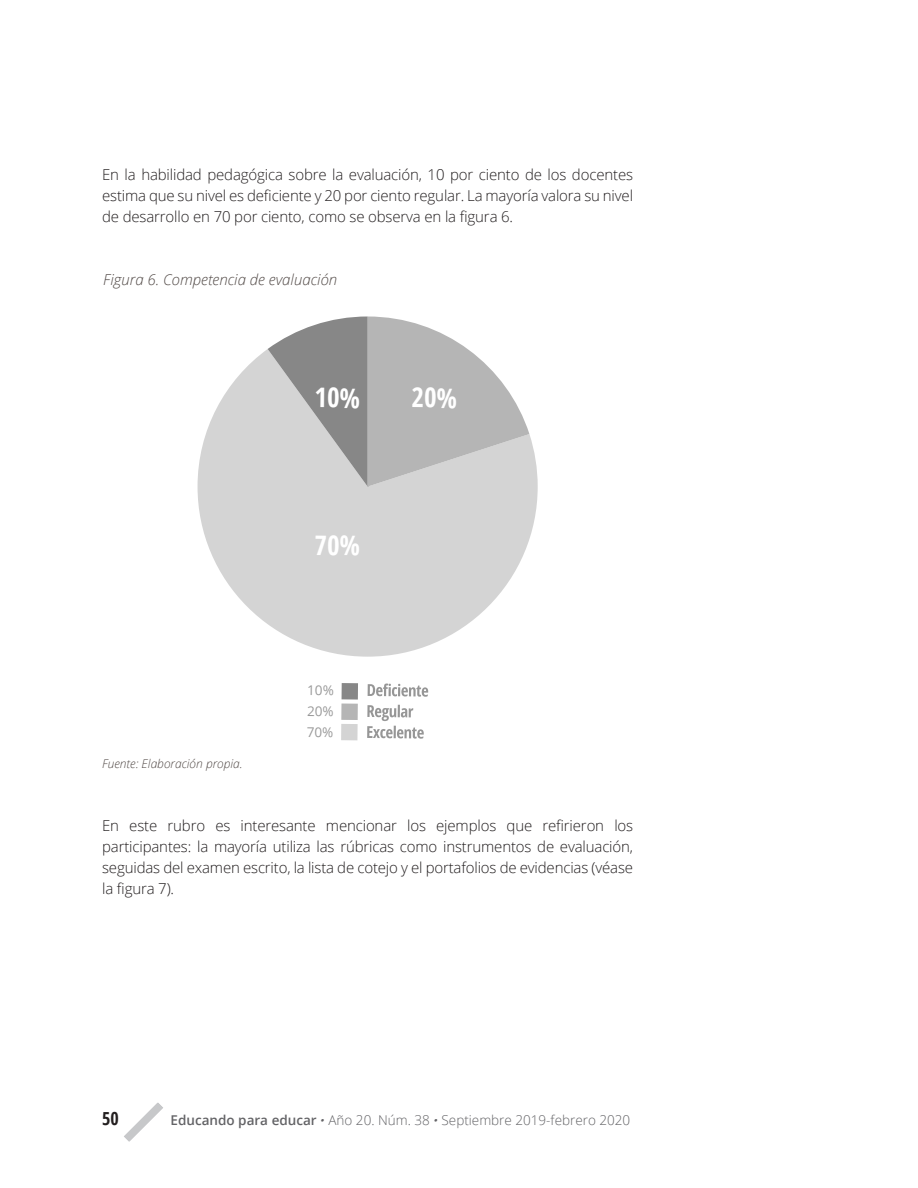
<style>
.page{position:relative;width:918px;height:1188px;background:#fff}
.page>*{position:absolute;margin:0;border:0;box-sizing:border-box;transform-origin:0 0}
.t1{font:700 18px "Open Sans Condensed";color:#231f20}
.t2{font:300 15px/21px "Open Sans";letter-spacing:-.01em;color:#231f20;text-align:justify}
.t3{font:italic 300 15px "Open Sans";color:#524a47}
.t4{font:300 13.5px "Open Sans";color:#636366}
.t5{font:13.5px/21px "Open Sans";color:#999;text-align:justify}
.t6{font:italic 300 12px "Open Sans";color:#524a47}
.s1{font-weight:600}
.s2{font-family:"Raleway";font-weight:600;font-style:italic}
</style>
<div class="page">
<svg style="left:124px;top:1102px;width:39px;height:40px"></svg>
<svg style="left:198px;top:349px;width:340px;height:308px;fill:#d4d4d4"></svg>
<svg style="left:368px;top:684px;width:60px;height:13px"></svg>
<svg style="left:367px;top:705px;width:57px;height:34px"></svg>
<div style="left:342px;top:683px;width:16px;height:17px;background:#878787"></div>
<div style="left:341px;top:704px;width:17px;height:16px;background:#b5b5b5"></div>
<div style="left:341px;top:724px;width:17px;height:16px;background:#d4d4d4"></div>
<svg style="left:268px;top:316px;width:261px;height:171px"></svg>
<svg style="left:316px;top:535px;width:44px;height:20px"></svg>
<p class="t2" style="left:102px;top:164px;width:532px">En la habilidad pedagógica sobre la evaluación, 10 por ciento de los docentes estima que su nivel es deficiente y 20 por ciento regular. La mayoría valora su nivel de desarrollo en 70 por ciento, como se observa en la figura 6.</p>
<p class="t3" style="left:103px;top:269px;width:236px">Figura 6. Competencia de evaluación</p>
<p class="t6" style="left:102px;top:755px;width:142px">Fuente: Elaboración propia.</p>
<p class="t5" style="left:308px;top:680px;width:28px;rotate:1deg">10% 20% 70%</p>
<p class="t2" style="left:102px;top:815px;width:533px">En este rubro es interesante mencionar los ejemplos que refirieron los participantes: la mayoría utiliza las rúbricas como instrumentos de evaluación, seguidas del examen escrito, la lista de cotejo y el portafolios de evidencias (véase la figura 7).</p>
<p class="t1" style="left:102px;top:1106px;width:18px">50</p>
<p class="t4" style="left:171px;top:1111px;width:461px"><span class="s1">Educando para educar</span> <span class="s2">•</span> Año 20. Núm. 38 <span class="s2">•</span> Septiembre 2019-febrero 2020</p>
</div>
